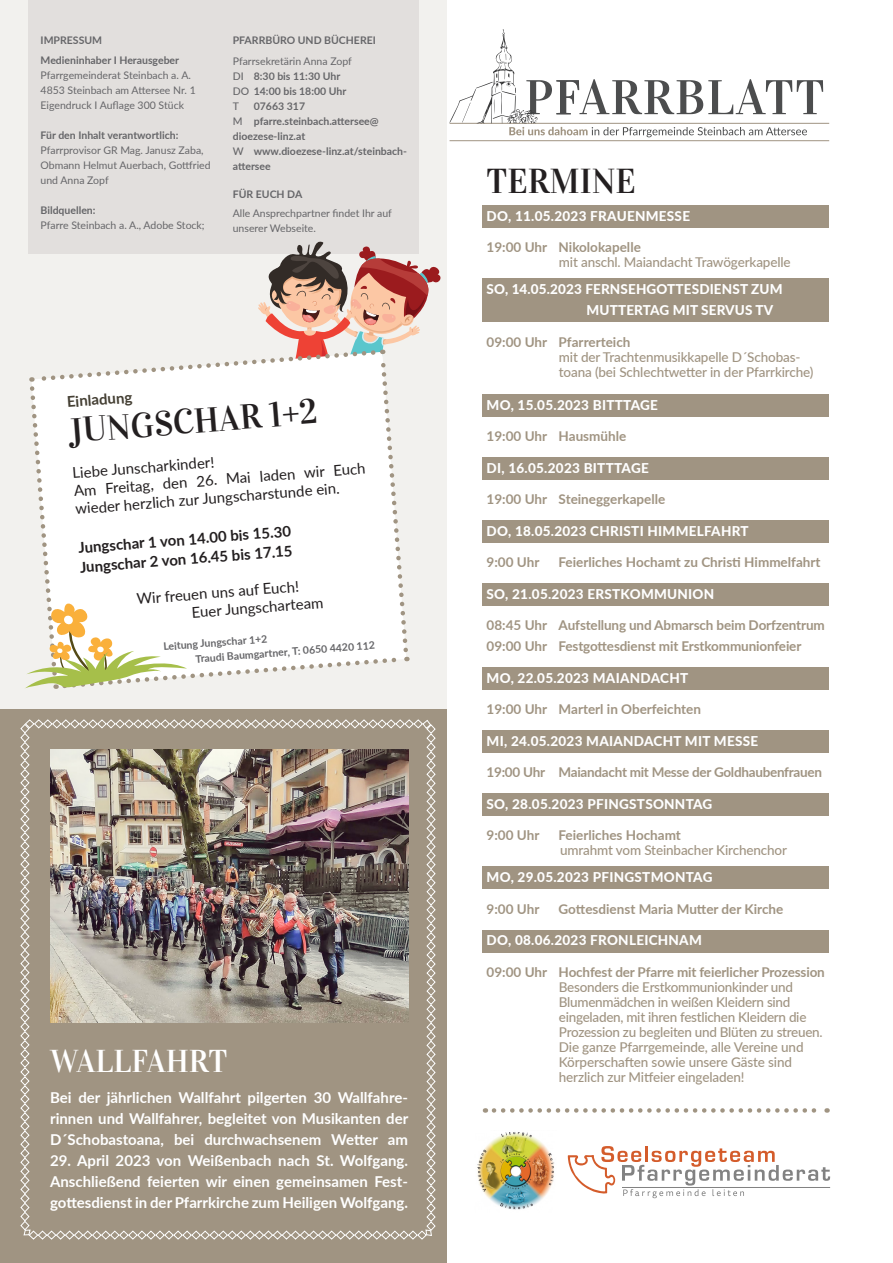
<style>
.page{position:relative;width:893px;height:1263px;background:#fff}
.page>*{position:absolute;margin:0;border:0;box-sizing:border-box;transform-origin:0 0}
.Header_23{font:34.5px "Vidaloka";color:#231f20}
.HEADER_VIDA_23{font:34.5px "Vidaloka";color:#231f20}
.HEADER_Vida_21_weiß{font:31.5px "Vidaloka";color:#fff}
.Fließtext_weiß{font:700 15px/21px "Lato";color:#fff;text-align:justify}
.Fließtext_Lato_reg_1{font:15px/17.9px "Lato";color:#231f20}
.Fließ_Header_10_bold{font:700 15px "Lato";color:#231f20}
.Header_10_semi_farbe{font:700 15px "Lato";color:#443f33}
.TERMINE_Header_Zeit{font:700 13.5px "Lato";letter-spacing:-.01em;color:#a09482}
.TERMINE_Text_eingerü{font:500 13.5px/15px "Lato";letter-spacing:-.015em;color:#a09482}
.Termin_Header_schatt{font:800 13.5px/21px "Lato";letter-spacing:.02em;color:#fff}
.Impressum_Text_bold{font:700 10.5px/15px "Lato";color:#666669}
.Impressum{font:10.5px/15px "Lato";color:#666669}
.Impressum_Titel{font:700 10.5px "Lato";color:#666669}
.Impressum_Text_bold-2{font:10.5px "Lato";color:#666669}
.Impressum_Text_bold-3{font:500 10.5px "Lato";color:#666669}
.s1{font-weight:500}
</style>
<div class="page">
<div style="left:0;top:0;width:446px;height:1263px;background:#f2f1ee"></div>
<div style="left:28px;top:0;width:391px;height:253px;background:#e2dfdd"></div>
<div style="left:0;top:710px;width:446px;height:553px;background:#a09482"></div>
<div style="left:482px;top:205px;width:347px;height:22px;background:#a09482"></div>
<div style="left:482px;top:279px;width:347px;height:43px;background:#a09482"></div>
<div style="left:482px;top:394px;width:347px;height:22px;background:#a09482"></div>
<div style="left:482px;top:457px;width:347px;height:22px;background:#a09482"></div>
<div style="left:482px;top:520px;width:347px;height:22px;background:#a09482"></div>
<div style="left:482px;top:583px;width:347px;height:22px;background:#a09482"></div>
<div style="left:482px;top:667px;width:347px;height:22px;background:#a09482"></div>
<div style="left:482px;top:730px;width:347px;height:22px;background:#a09482"></div>
<div style="left:482px;top:793px;width:347px;height:22px;background:#a09482"></div>
<div style="left:482px;top:867px;width:347px;height:22px;background:#a09482"></div>
<div style="left:482px;top:930px;width:347px;height:22px;background:#a09482"></div>
<svg style="left:20px;top:719px;width:416px;height:521px"></svg>
<hr style="left:450px;top:123px;width:379px;height:1px;background:#a09482">
<hr style="left:450px;top:140px;width:379px;height:1px;background:#a09482">
<svg style="left:450px;top:29px;width:373px;height:108px"></svg>
<svg style="left:494px;top:1108px;width:334px;height:5px"></svg>
<img style="left:50px;top:749px;width:358px;height:274px">
<svg style="left:568px;top:1146px;width:262px;height:52px"></svg>
<img style="left:477px;top:1132px;width:77px;height:78px">
<svg style="left:25px;top:241px;width:416px;height:448px"></svg>
<p class="Impressum_Titel" style="left:41px;top:33px;width:63px">IMPRESSUM</p>
<p class="Impressum_Text_bold" style="left:41px;top:52px;width:140px">Medieninhaber I Herausgeber</p>
<p class="Impressum" style="left:41px;top:67px;width:152px">Pfarrgemeinderat Steinbach a. A.</p>
<p class="Impressum" style="left:41px;top:82px;width:157px">4853 Steinbach am Attersee Nr. 1</p>
<p class="Impressum" style="left:41px;top:97px;width:145px">Eigendruck I Auflage 300 Stück</p>
<p class="Impressum_Text_bold" style="left:41px;top:127px;width:139px">Für den Inhalt verantwortlich:</p>
<p class="Impressum" style="left:41px;top:142px;width:172px">Pfarrprovisor GR Mag. Janusz Zaba,<br>Obmann Helmut Auerbach, Gottfried und Anna Zopf</p>
<p class="Impressum_Text_bold" style="left:41px;top:202px;width:56px">Bildquellen:</p>
<p class="Impressum" style="left:41px;top:217px;width:166px">Pfarre Steinbach a. A., Adobe Stock;</p>
<p class="Impressum_Titel" style="left:233px;top:33px;width:145px">PFARRBÜRO UND BÜCHEREI</p>
<p class="Impressum_Text_bold-2" style="left:233px;top:54px;width:121px">Pfarrsekretärin Anna Zopf</p>
<p class="Impressum_Text_bold" style="left:233px;top:68px;width:109px"><span class="s1">DI</span> 8:30 bis 11:30 Uhr</p>
<p class="Impressum_Text_bold" style="left:233px;top:83px;width:115px"><span class="s1">DO</span> 14:00 bis 18:00 Uhr</p>
<p class="Impressum_Text_bold-3" style="left:233px;top:99px;width:8px">T</p>
<p class="Impressum_Text_bold" style="left:254px;top:98px;width:53px">07663 317</p>
<p class="Impressum_Text_bold" style="left:233px;top:113px;width:147px"><span class="s1">M</span> pfarre.steinbach.attersee@ dioezese-linz.at</p>
<p class="Impressum_Text_bold" style="left:233px;top:143px;width:176px"><span class="s1">W</span> www.dioezese-linz.at/steinbach&shy;attersee</p>
<p class="Impressum_Titel" style="left:233px;top:186px;width:71px">FÜR EUCH DA</p>
<p class="Impressum" style="left:233px;top:205px;width:161px">Alle Ansprechpartner findet Ihr auf</p>
<p class="Impressum" style="left:233px;top:220px;width:85px">unserer Webseite.</p>
<p class="Header_10_semi_farbe" style="left:66px;top:391px;width:67px;rotate:-5deg">Einladung</p>
<p class="Header_23" style="left:67px;top:411px;width:250px;rotate:-5deg">JUNGSCHAR 1+2</p>
<p class="Fließtext_Lato_reg_1" style="left:72px;top:464px;width:144px;rotate:-5deg">Liebe Junscharkinder!</p>
<p class="Fließtext_Lato_reg_1" style="left:73px;top:483px;width:294px;rotate:-5deg">Am Freitag, den 26. Mai laden wir Euch wieder herzlich zur Jungscharstunde ein.</p>
<p class="Fließ_Header_10_bold" style="left:78px;top:538px;width:215px;rotate:-5deg">Jungschar 1 von 14.00 bis 15.30</p>
<p class="Fließ_Header_10_bold" style="left:79px;top:557px;width:215px;rotate:-5deg">Jungschar 2 von 16.45 bis 17.15</p>
<p class="Fließtext_Lato_reg_1" style="left:136px;top:590px;width:164px;rotate:-5deg">Wir freuen uns auf Euch!</p>
<p class="Fließtext_Lato_reg_1" style="left:191px;top:604px;width:133px;rotate:-5deg">Euer Jungscharteam</p>
<p class="Impressum_Text_bold" style="left:163px;top:638px;width:106px;rotate:-4deg">Leitung Jungschar 1+2</p>
<p class="Impressum_Text_bold" style="left:195px;top:650px;width:181px;rotate:-4deg">Traudi Baumgartner, T: 0650 4420 112</p>
<p class="HEADER_Vida_21_weiß" style="left:50px;top:1042px;width:179px">WALLFAHRT</p>
<p class="Fließtext_weiß" style="left:50px;top:1086px;width:360px">Bei der jährlichen Wallfahrt pilgerten 30 Wallfahre&shy;rinnen und Wallfahrer, begleitet von Musikanten der D´Schobastoana, bei durchwachsenem Wetter am</p>
<p class="Fließtext_weiß" style="left:50px;top:1149px;width:359px">29. April 2023 von Weißenbach nach St. Wolfgang.<br>Anschließend feierten wir einen gemeinsamen Fest&shy;gottesdienst in der Pfarrkirche zum Heiligen Wolfgang.</p>
<p class="HEADER_VIDA_23" style="left:487px;top:160px;width:151px">TERMINE</p>
<p class="Termin_Header_schatt" style="left:487px;top:204px;width:205px">DO, 11.05.2023 FRAUENMESSE</p>
<p class="TERMINE_Header_Zeit" style="left:487px;top:237px;width:156px">19:00 Uhr Nikolokapelle</p>
<p class="TERMINE_Text_eingerü" style="left:559px;top:254px;width:233px">mit anschl. Maiandacht Trawögerkapelle</p>
<p class="Termin_Header_schatt" style="left:587px;top:278px;width:197px;text-indent:-100px">SO, 14.05.2023 FERNSEHGOTTESDIENST ZUM<br>MUTTERTAG MIT SERVUS TV</p>
<p class="TERMINE_Header_Zeit" style="left:487px;top:332px;width:145px">09:00 Uhr Pfarrerteich</p>
<p class="TERMINE_Text_eingerü" style="left:559px;top:349px;width:256px">mit der Trachtenmusikkapelle D´Schobas&shy;toana (bei Schlechtwetter in der Pfarrkirche)</p>
<p class="Termin_Header_schatt" style="left:487px;top:393px;width:173px">MO, 15.05.2023 BITTTAGE</p>
<p class="TERMINE_Header_Zeit" style="left:487px;top:426px;width:141px">19:00 Uhr Hausmühle</p>
<p class="Termin_Header_schatt" style="left:487px;top:456px;width:164px">DI, 16.05.2023 BITTTAGE</p>
<p class="TERMINE_Header_Zeit" style="left:487px;top:489px;width:180px">19:00 Uhr Steineggerkapelle</p>
<p class="Termin_Header_schatt" style="left:487px;top:519px;width:264px">DO, 18.05.2023 CHRISTI HIMMELFAHRT</p>
<p class="TERMINE_Header_Zeit" style="left:487px;top:552px;width:54px">9:00 Uhr</p>
<p class="TERMINE_Header_Zeit" style="left:559px;top:552px;width:263px">Feierliches Hochamt zu Christi Himmelfahrt</p>
<p class="Termin_Header_schatt" style="left:487px;top:582px;width:229px">SO, 21.05.2023 ERSTKOMMUNION</p>
<p class="TERMINE_Header_Zeit" style="left:487px;top:615px;width:340px">08:45 Uhr Aufstellung und Abmarsch beim Dorfzentrum</p>
<p class="TERMINE_Header_Zeit" style="left:487px;top:636px;width:316px">09:00 Uhr Festgottesdienst mit Erstkommunionfeier</p>
<p class="Termin_Header_schatt" style="left:487px;top:666px;width:203px">MO, 22.05.2023 MAIANDACHT</p>
<p class="TERMINE_Header_Zeit" style="left:487px;top:699px;width:216px">19:00 Uhr Marterl in Oberfeichten</p>
<p class="Termin_Header_schatt" style="left:487px;top:729px;width:273px">MI, 24.05.2023 MAIANDACHT MIT MESSE</p>
<p class="TERMINE_Header_Zeit" style="left:487px;top:762px;width:337px">19:00 Uhr Maiandacht mit Messe der Goldhaubenfrauen</p>
<p class="Termin_Header_schatt" style="left:487px;top:792px;width:227px">SO, 28.05.2023 PFINGSTSONNTAG</p>
<p class="TERMINE_Header_Zeit" style="left:487px;top:825px;width:54px">9:00 Uhr</p>
<p class="TERMINE_Header_Zeit" style="left:559px;top:825px;width:124px">Feierliches Hochamt</p>
<p class="TERMINE_Text_eingerü" style="left:560px;top:842px;width:228px">umrahmt vom Steinbacher Kirchenchor</p>
<p class="Termin_Header_schatt" style="left:487px;top:866px;width:227px">MO, 29.05.2023 PFINGSTMONTAG</p>
<p class="TERMINE_Header_Zeit" style="left:487px;top:899px;width:54px">9:00 Uhr</p>
<p class="TERMINE_Header_Zeit" style="left:559px;top:899px;width:226px">Gottesdienst Maria Mutter der Kirche</p>
<p class="Termin_Header_schatt" style="left:487px;top:929px;width:217px">DO, 08.06.2023 FRONLEICHNAM</p>
<p class="TERMINE_Header_Zeit" style="left:487px;top:962px;width:340px">09:00 Uhr Hochfest der Pfarre mit feierlicher Prozession</p>
<p class="TERMINE_Text_eingerü" style="left:559px;top:979px;width:265px">Besonders die Erstkommunionkinder und Blumenmädchen in weißen Kleidern sind eingeladen, mit ihren festlichen Kleidern die Prozession zu begleiten und Blüten zu streuen.</p>
<p class="TERMINE_Text_eingerü" style="left:559px;top:1039px;width:246px">Die ganze Pfarrgemeinde, alle Vereine und<br>Körperschaften sowie unsere Gäste sind</p>
<p class="TERMINE_Text_eingerü" style="left:559px;top:1069px;width:187px">herzlich zur Mitfeier eingeladen!</p>
</div>
